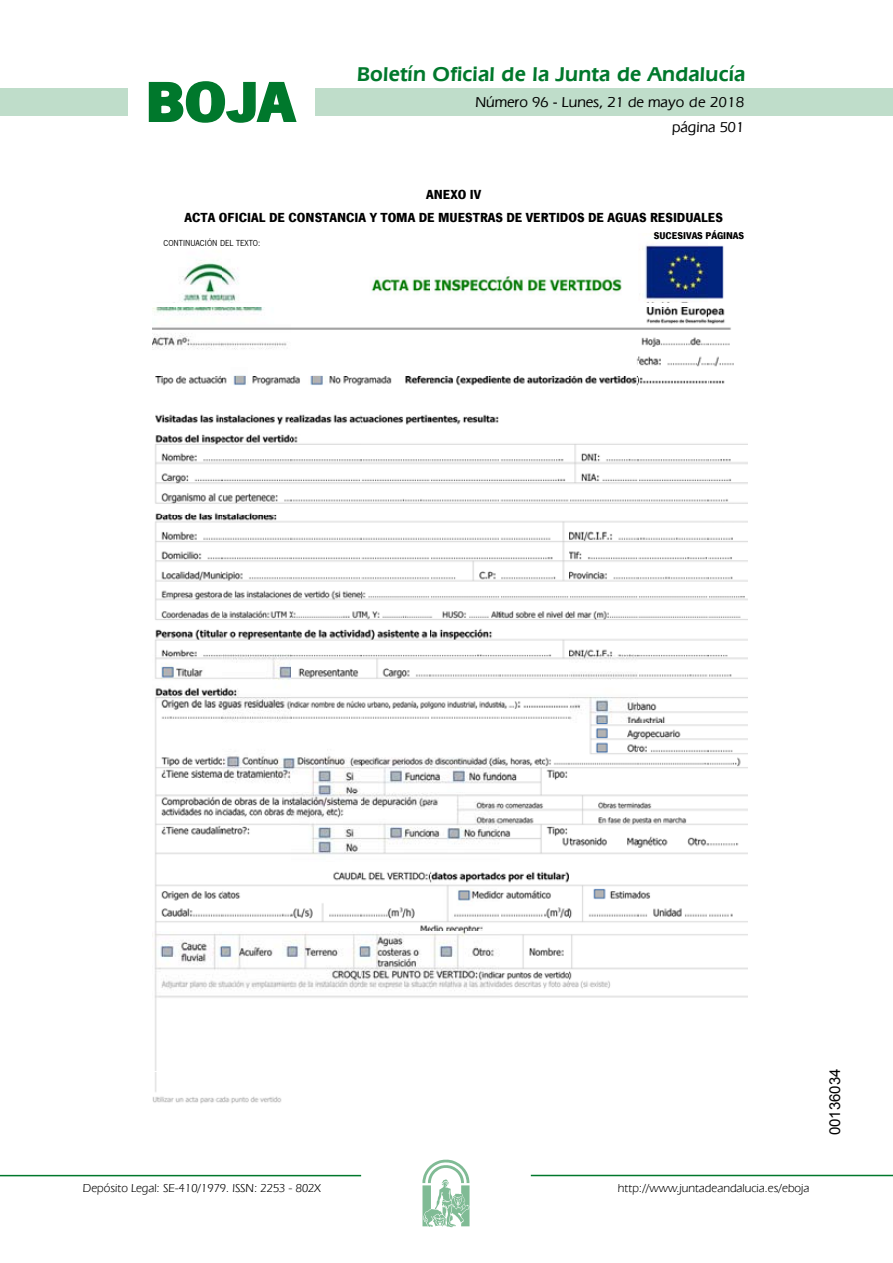
<style>
.page{position:relative;width:893px;height:1263px;background:#fff}
.page>*{position:absolute;margin:0;border:0;box-sizing:border-box;transform-origin:0 0}
.t1{font:700 57.75px "News Got T";color:#00782c;scale:1.14 1}
.t2{font:600 21px "Eras IT Cby BT";letter-spacing:.01em;color:#00782c}
.t3{font:500 15px/24.5px "Eras IT Cby BT";color:#000;text-align:right}
.t4{font:15px "Arial";color:#000}
.t5{font:700 13.5px/23.1px "News Got T";color:#000;text-align:center}
.t6{font:12px "Eras IT Cby BT";color:#000}
.t7{font:700 10.2px "News Got T";letter-spacing:-.005em;color:#000}
.t8{font:9px "News Got T";color:#000}
</style>
<div class="page">
<div style="left:315px;top:88px;width:577px;height:28px;background:#bfddca"></div>
<div style="left:0;top:88px;width:128px;height:28px;background:#bfddca"></div>
<hr style="left:0;top:1175px;width:361px;height:1px;background:#00782c">
<svg style="left:422px;top:1159px;width:47px;height:68px"></svg>
<hr style="left:531px;top:1175px;width:361px;height:1px;background:#00782c">
<svg style="left:148px;top:81px;width:149px;height:42px"></svg>
<img style="left:173px;top:233px;width:551px;height:70px">
<img style="left:153px;top:307px;width:594px;height:763px">
<img style="left:153px;top:1073px;width:129px;height:31px">
<h1 class="t1" style="left:145px;top:68px;width:133px">BOJA</h1>
<h2 class="t2" style="left:357px;top:62px;width:390px">Boletín Oficial de la Junta de Andalucía</h2>
<p class="t3" style="left:475px;top:90px;width:270px">Número 96 - Lunes, 21 de mayo de 2018 página 501</p>
<p class="t5" style="left:184px;top:183px;width:540px">ANEXO IV<br>ACTA OFICIAL DE CONSTANCIA Y TOMA DE MUESTRAS DE VERTIDOS DE AGUAS RESIDUALES</p>
<p class="t7" style="left:654px;top:229px;width:92px">SUCESIVAS PÁGINAS</p>
<p class="t8" style="left:163px;top:237px;width:98px">CONTINUACIÓN DEL TEXTO:</p>
<p class="t6" style="left:83px;top:1181px;width:239px">Depósito Legal: SE-410/1979. ISSN: 2253 - 802X</p>
<p class="t6" style="left:618px;top:1181px;width:193px">http://www.juntadeandalucia.es/eboja</p>
<p class="t4" style="left:825px;top:1135px;width:68px;rotate:-90deg">00136034</p>
</div>
